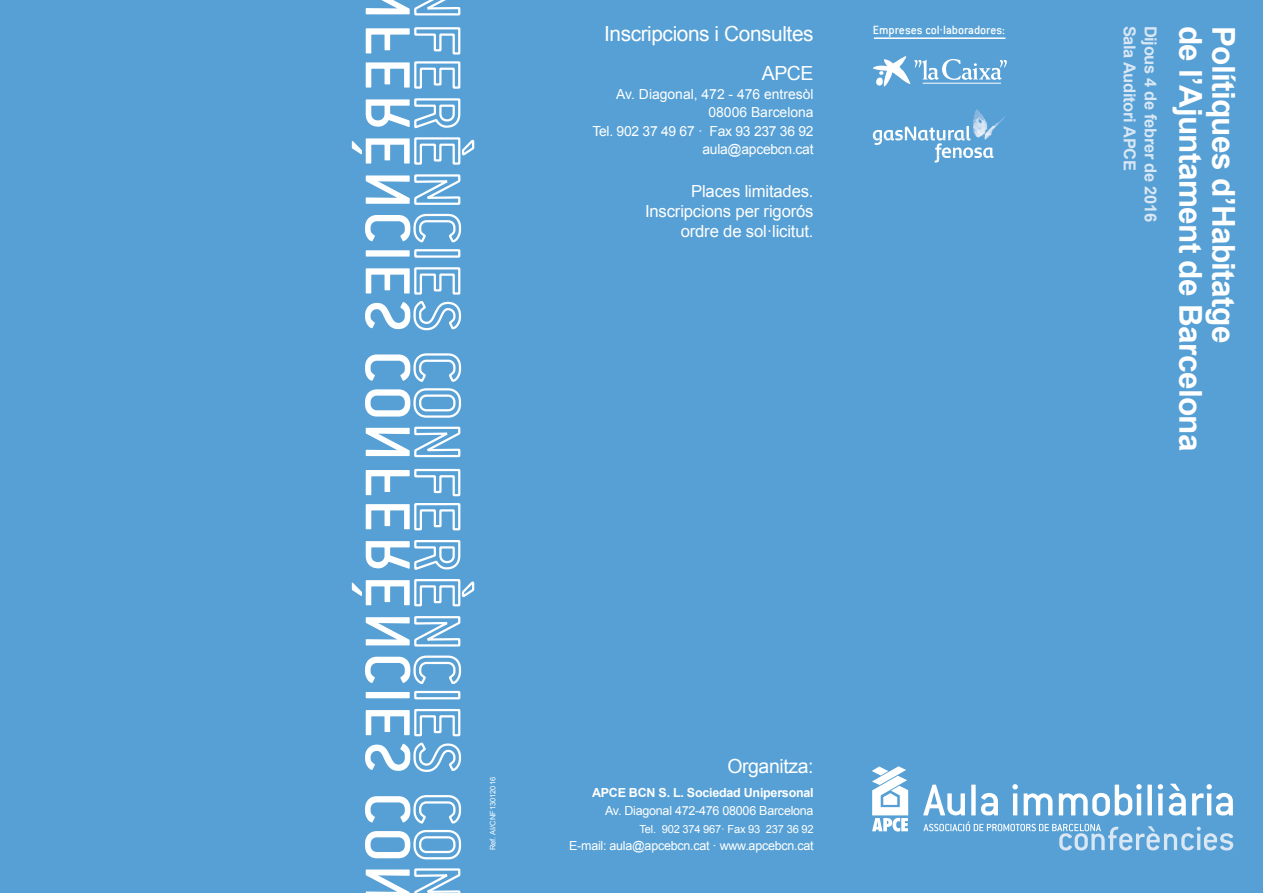
<style>
.page{position:relative;width:1263px;height:893px;background:#56a0d5}
.page>*{position:absolute;margin:0;border:0;box-sizing:border-box;transform-origin:0 0}
.t1{font:700 31.5px "Arial";letter-spacing:-.02em;color:#fff}
.t2{font:20.85px "Arial";letter-spacing:-.02em;color:#fff}
.t3{font:19.5px "Arial";letter-spacing:-.02em;color:#fff}
.t4{font:16.65px/20.1px "Arial";letter-spacing:-.01em;color:#fff;text-align:right}
.t5{font:700 16.5px "Arial";letter-spacing:-.02em;color:#d9e7f4}
.t6{font:13.95px/18.5px "Arial";color:#fff;text-align:right}
.t7{font:500 13.2px "Conduit ITC";letter-spacing:-.005em;color:#fff}
.t8{font:12.45px "Arial";letter-spacing:-.02em;color:#fff}
.t9{font:700 12.45px "Arial";letter-spacing:-.02em;color:#fff}
.t10{font:11.1px "Arial";letter-spacing:-.02em;color:#fff}
.t11{font:7.5px "Arial";color:#fff}
</style>
<div class="page">
<svg style="left:413px;top:0;width:48px;height:17px"></svg>
<svg style="left:413px;top:26px;width:48px;height:64px;background:#83b9e0"></svg>
<svg style="left:413px;top:97px;width:48px;height:33px"></svg>
<svg style="left:413px;top:136px;width:62px;height:30px"></svg>
<svg style="left:413px;top:173px;width:48px;height:33px"></svg>
<svg style="left:412px;top:212px;width:51px;height:32px"></svg>
<div style="left:414px;top:249px;width:46px;height:9px;border:2px solid #fff"></div>
<svg style="left:412px;top:266px;width:51px;height:66px"></svg>
<svg style="left:412px;top:352px;width:51px;height:67px;background:#80b7df"></svg>
<svg style="left:413px;top:426px;width:48px;height:32px"></svg>
<svg style="left:413px;top:468px;width:48px;height:63px"></svg>
<svg style="left:413px;top:539px;width:48px;height:33px"></svg>
<svg style="left:413px;top:578px;width:62px;height:29px"></svg>
<svg style="left:413px;top:615px;width:48px;height:33px"></svg>
<svg style="left:412px;top:654px;width:51px;height:32px"></svg>
<div style="left:414px;top:691px;width:46px;height:8px;border:2px solid #fff"></div>
<svg style="left:412px;top:708px;width:51px;height:65px"></svg>
<svg style="left:412px;top:793px;width:51px;height:68px"></svg>
<svg style="left:413px;top:867px;width:48px;height:26px"></svg>
<svg style="left:873px;top:56px;width:134px;height:30px"></svg>
<hr style="left:923px;top:83px;width:78px;height:1px;background:#fff">
<img style="left:972px;top:109px;width:34px;height:31px">
<svg style="left:873px;top:126px;width:120px;height:37px;background:#7cb5de"></svg>
<hr style="left:874px;top:37px;width:131px;height:2px;background:#fff">
<svg style="left:872px;top:766px;width:36px;height:65px"></svg>
<svg style="left:923px;top:785px;width:42px;height:30px"></svg>
<div style="left:971px;top:785px;width:5px;height:30px;background:#fff"></div>
<svg style="left:981px;top:793px;width:17px;height:22px"></svg>
<svg style="left:1012px;top:784px;width:6px;height:31px"></svg>
<svg style="left:1024px;top:793px;width:28px;height:22px"></svg>
<svg style="left:1059px;top:784px;width:83px;height:32px"></svg>
<div style="left:1147px;top:785px;width:5px;height:30px;background:#fff"></div>
<svg style="left:1158px;top:784px;width:5px;height:31px"></svg>
<svg style="left:1169px;top:784px;width:17px;height:31px"></svg>
<svg style="left:1192px;top:784px;width:41px;height:31px"></svg>
<svg style="left:923px;top:822px;width:310px;height:28px;background:#73b0db"></svg>
<div style="left:352px;top:0;width:58px;height:893px;background:#56a0d5"></div>
<h2 class="t2" style="left:604px;top:20px;width:211px">Inscripcions i Consultes</h2>
<h3 class="t3" style="left:762px;top:61px;width:53px">apce</h3>
<p class="t6" style="left:592px;top:85px;width:223px">Av. Diagonal, 472 - 476 entresòl<br>08006 Barcelona<br>Tel. 902 37 49 67 · Fax 93 237 36 92 aula@apcebcn.cat</p>
<p class="t4" style="left:645px;top:181px;width:170px">Places limitades.<br>Inscripcions per rigorós ordre de sol·licitut.</p>
<p class="t7" style="left:873px;top:22px;width:134px">Empreses col·laboradores:</p>
<p class="t5" style="left:1141px;top:26px;width:147px;rotate:90deg">Sala Auditori APCE</p>
<p class="t5" style="left:1162px;top:26px;width:198px;rotate:90deg">Dijous 4 de febrer de 2016</p>
<h1 class="t1" style="left:1211px;top:26px;width:427px;rotate:90deg">de l’Ajuntament de Barcelona</h1>
<h1 class="t1" style="left:1244px;top:26px;width:319px;rotate:90deg">Polítiques d’Habitatge</h1>
<p class="t11" style="left:488px;top:850px;width:75px;rotate:-90deg">Ref. AI/CNF13012016</p>
<h3 class="t3" style="left:727px;top:753px;width:88px">Organitza:</h3>
<p class="t9" style="left:592px;top:784px;width:223px">APCE BCN S. L. Sociedad Unipersonal</p>
<p class="t8" style="left:605px;top:802px;width:210px">Av. Diagonal 472-476 08006 Barcelona</p>
<p class="t10" style="left:640px;top:822px;width:176px">Tel. 902 374 967· Fax 93 237 36 92</p>
<p class="t8" style="left:569px;top:838px;width:246px">E-mail: aula@apcebcn.cat · www.apcebcn.cat</p>
</div>
